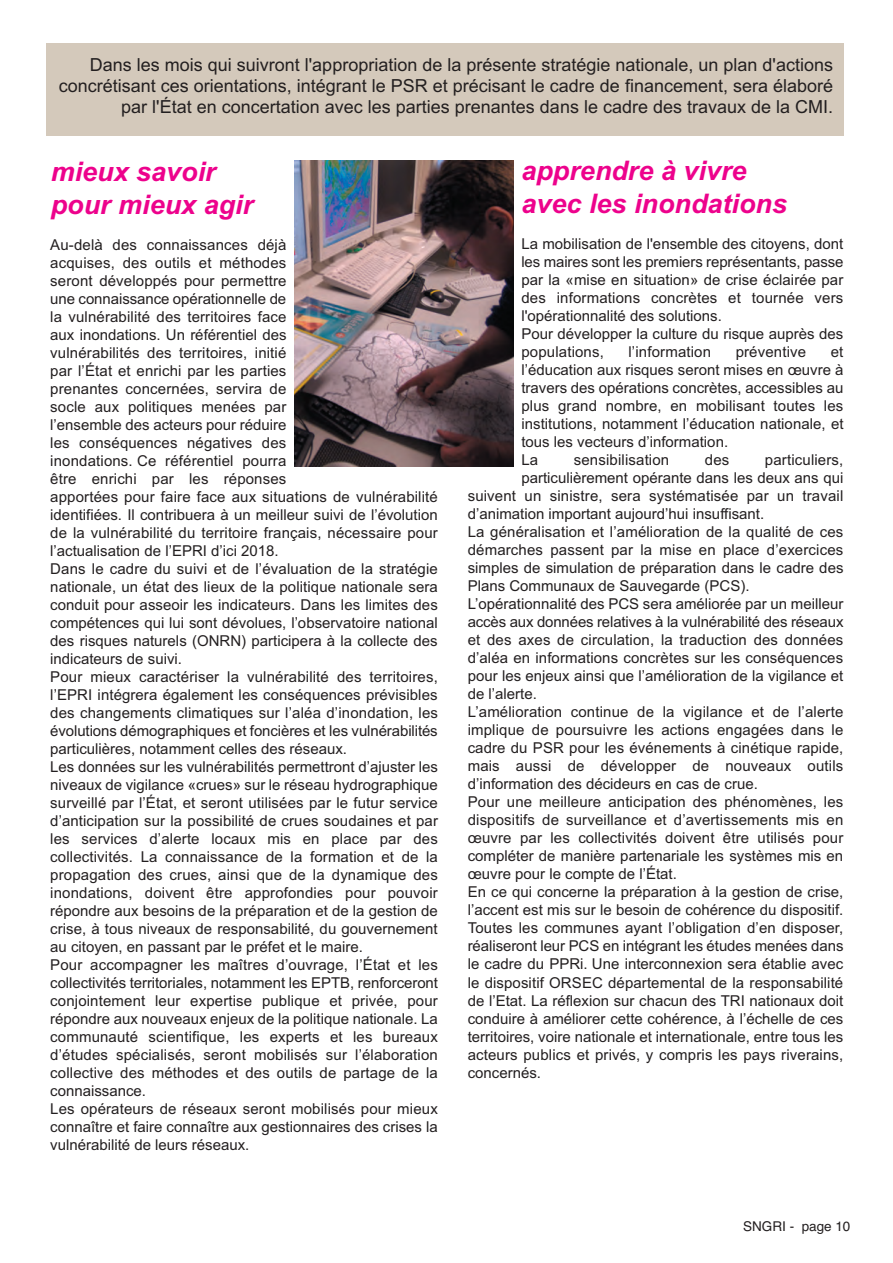
<style>
.page{position:relative;width:893px;height:1263px;background:#fff}
.page>*{position:absolute;margin:0;border:0;box-sizing:border-box;transform-origin:0 0}
.t1{font:italic 700 27px/32.4px "Arial";color:#ed028c}
.t2{font:18px/21px "Arial";color:#231f20;text-align:right}
.t3{font:15px/18px "Arial";letter-spacing:.005em;color:#231f20}
.t4{font:13.5px "Helvetica";color:#231f20}
</style>
<div class="page">
<div style="left:47px;top:43px;width:797px;height:92px;background:#d4c9bb"></div>
<img style="left:294px;top:160px;width:220px;height:307px">
<p class="t2" style="left:59px;top:54px;width:776px">Dans les mois qui suivront l'appropriation de la présente stratégie nationale, un plan d'actions concrétisant ces orientations, intégrant le PSR et précisant le cadre de financement, sera élaboré par l'État en concertation avec les parties prenantes dans le cadre des travaux de la CMI.</p>
<h1 class="t1" style="left:51px;top:156px;width:204px">mieux savoir pour mieux agir</h1>
<h1 class="t1" style="left:521px;top:155px;width:267px">apprendre à vivre avec les inondations</h1>
<p class="t3" style="left:50px;top:236px;width:389px">Au-delà des connaissances déjà<br>acquises, des outils et méthodes<br>seront développés pour permettre<br>une connaissance opérationnelle de<br>la vulnérabilité des territoires face<br>aux inondations. Un référentiel des<br>vulnérabilités des territoires, initié<br>par l’État et enrichi par les parties<br>prenantes concernées, servira de<br>socle aux politiques menées par<br>l’ensemble des acteurs pour réduire<br>les conséquences négatives des<br>inondations. Ce référentiel pourra<br>être enrichi par les réponses<br>apportées pour faire face aux situations de vulnérabilité identifiées. Il contribuera à un meilleur suivi de l’évolution de la vulnérabilité du territoire français, nécessaire pour l’actualisation de l’EPRI d’ici 2018.<br>Dans le cadre du suivi et de l’évaluation de la stratégie nationale, un état des lieux de la politique nationale sera conduit pour asseoir les indicateurs. Dans les limites des compétences qui lui sont dévolues, l’observatoire national des risques naturels (ONRN) participera à la collecte des indicateurs de suivi.<br>Pour mieux caractériser la vulnérabilité des territoires, l’EPRI intégrera également les conséquences prévisibles des changements climatiques sur l’aléa d’inondation, les évolutions démographiques et foncières et les vulnérabilités particulières, notamment celles des réseaux.<br>Les données sur les vulnérabilités permettront d’ajuster les niveaux de vigilance «crues» sur le réseau hydrographique surveillé par l’État, et seront utilisées par le futur service d’anticipation sur la possibilité de crues soudaines et par les services d’alerte locaux mis en place par des collectivités. La connaissance de la formation et de la propagation des crues, ainsi que de la dynamique des inondations, doivent être approfondies pour pouvoir répondre aux besoins de la préparation et de la gestion de crise, à tous niveaux de responsabilité, du gouvernement au citoyen, en passant par le préfet et le maire.<br>Pour accompagner les maîtres d’ouvrage, l’État et les collectivités territoriales, notamment les EPTB, renforceront conjointement leur expertise publique et privée, pour répondre aux nouveaux enjeux de la politique nationale. La communauté scientifique, les experts et les bureaux d’études spécialisés, seront mobilisés sur l’élaboration collective des méthodes et des outils de partage de la connaissance.<br>Les opérateurs de réseaux seront mobilisés pour mieux connaître et faire connaître aux gestionnaires des crises la vulnérabilité de leurs réseaux.</p>
<p class="t3" style="left:521px;top:235px;width:324px">La mobilisation de l'ensemble des citoyens, dont les maires sont les premiers représentants, passe par la «mise en situation» de crise éclairée par des informations concrètes et tournée vers l'opérationnalité des solutions.<br>Pour développer la culture du risque auprès des populations,</p>
<p class="t3" style="left:628px;top:343px;width:84px">l’information</p>
<p class="t3" style="left:736px;top:343px;width:72px">préventive</p>
<p class="t3" style="left:521px;top:343px;width:324px;text-indent:309px">et l’éducation aux risques seront mises en œuvre à travers des opérations concrètes, accessibles au plus grand nombre, en mobilisant toutes les institutions, notamment l’éducation nationale, et tous les vecteurs d’information.<br>La</p>
<p class="t3" style="left:574px;top:451px;width:97px">sensibilisation</p>
<p class="t3" style="left:705px;top:451px;width:26px">des</p>
<p class="t3" style="left:765px;top:451px;width:80px">particuliers,</p>
<p class="t3" style="left:521px;top:469px;width:323px">particulièrement opérante dans les deux ans qui</p>
<p class="t3" style="left:468px;top:487px;width:377px">suivent un sinistre, sera systématisée par un travail</p>
<p class="t3" style="left:468px;top:505px;width:298px">d’animation important aujourd’hui insuffisant.</p>
<p class="t3" style="left:468px;top:523px;width:377px">La généralisation et l’amélioration de la qualité de ces</p>
<p class="t3" style="left:468px;top:541px;width:377px">démarches passent par la mise en place d’exercices</p>
<p class="t3" style="left:468px;top:559px;width:377px">simples de simulation de préparation dans le cadre des</p>
<p class="t3" style="left:468px;top:577px;width:283px">Plans Communaux de Sauvegarde (PCS).</p>
<p class="t3" style="left:468px;top:595px;width:377px">L’opérationnalité des PCS sera améliorée par un meilleur</p>
<p class="t3" style="left:468px;top:613px;width:377px">accès aux données relatives à la vulnérabilité des réseaux</p>
<p class="t3" style="left:468px;top:631px;width:377px">et des axes de circulation, la traduction des données</p>
<p class="t3" style="left:468px;top:649px;width:377px">d’aléa en informations concrètes sur les conséquences</p>
<p class="t3" style="left:468px;top:667px;width:377px">pour les enjeux ainsi que l’amélioration de la vigilance et</p>
<p class="t3" style="left:468px;top:685px;width:71px">de l’alerte.</p>
<p class="t3" style="left:468px;top:703px;width:377px">L’amélioration continue de la vigilance et de l’alerte</p>
<p class="t3" style="left:468px;top:721px;width:377px">implique de poursuivre les actions engagées dans le</p>
<p class="t3" style="left:468px;top:739px;width:377px">cadre du PSR pour les événements à cinétique rapide,</p>
<p class="t3" style="left:468px;top:757px;width:377px">mais aussi de développer de nouveaux outils</p>
<p class="t3" style="left:468px;top:775px;width:292px">d’information des décideurs en cas de crue.</p>
<p class="t3" style="left:468px;top:793px;width:377px">Pour une meilleure anticipation des phénomènes, les</p>
<p class="t3" style="left:468px;top:811px;width:377px">dispositifs de surveillance et d’avertissements mis en</p>
<p class="t3" style="left:468px;top:829px;width:377px">œuvre par les collectivités doivent être utilisés pour</p>
<p class="t3" style="left:468px;top:847px;width:377px">compléter de manière partenariale les systèmes mis en</p>
<p class="t3" style="left:468px;top:865px;width:211px">œuvre pour le compte de l’État.</p>
<p class="t3" style="left:468px;top:883px;width:377px">En ce qui concerne la préparation à la gestion de crise,</p>
<p class="t3" style="left:468px;top:901px;width:377px">l’accent est mis sur le besoin de cohérence du dispositif.</p>
<p class="t3" style="left:468px;top:919px;width:377px">Toutes les communes ayant l’obligation d’en disposer,</p>
<p class="t3" style="left:468px;top:937px;width:377px">réaliseront leur PCS en intégrant les études menées dans</p>
<p class="t3" style="left:468px;top:955px;width:377px">le cadre du PPRi. Une interconnexion sera établie avec</p>
<p class="t3" style="left:468px;top:973px;width:377px">le dispositif ORSEC départemental de la responsabilité</p>
<p class="t3" style="left:468px;top:991px;width:377px">de l’Etat. La réflexion sur chacun des TRI nationaux doit</p>
<p class="t3" style="left:468px;top:1009px;width:377px">conduire à améliorer cette cohérence, à l’échelle de ces</p>
<p class="t3" style="left:468px;top:1027px;width:377px">territoires, voire nationale et internationale, entre tous les</p>
<p class="t3" style="left:468px;top:1045px;width:377px">acteurs publics et privés, y compris les pays riverains,</p>
<p class="t3" style="left:468px;top:1063px;width:75px">concernés.</p>
<p class="t4" style="left:743px;top:1218px;width:109px">SNGRI - page 10</p>
</div>
